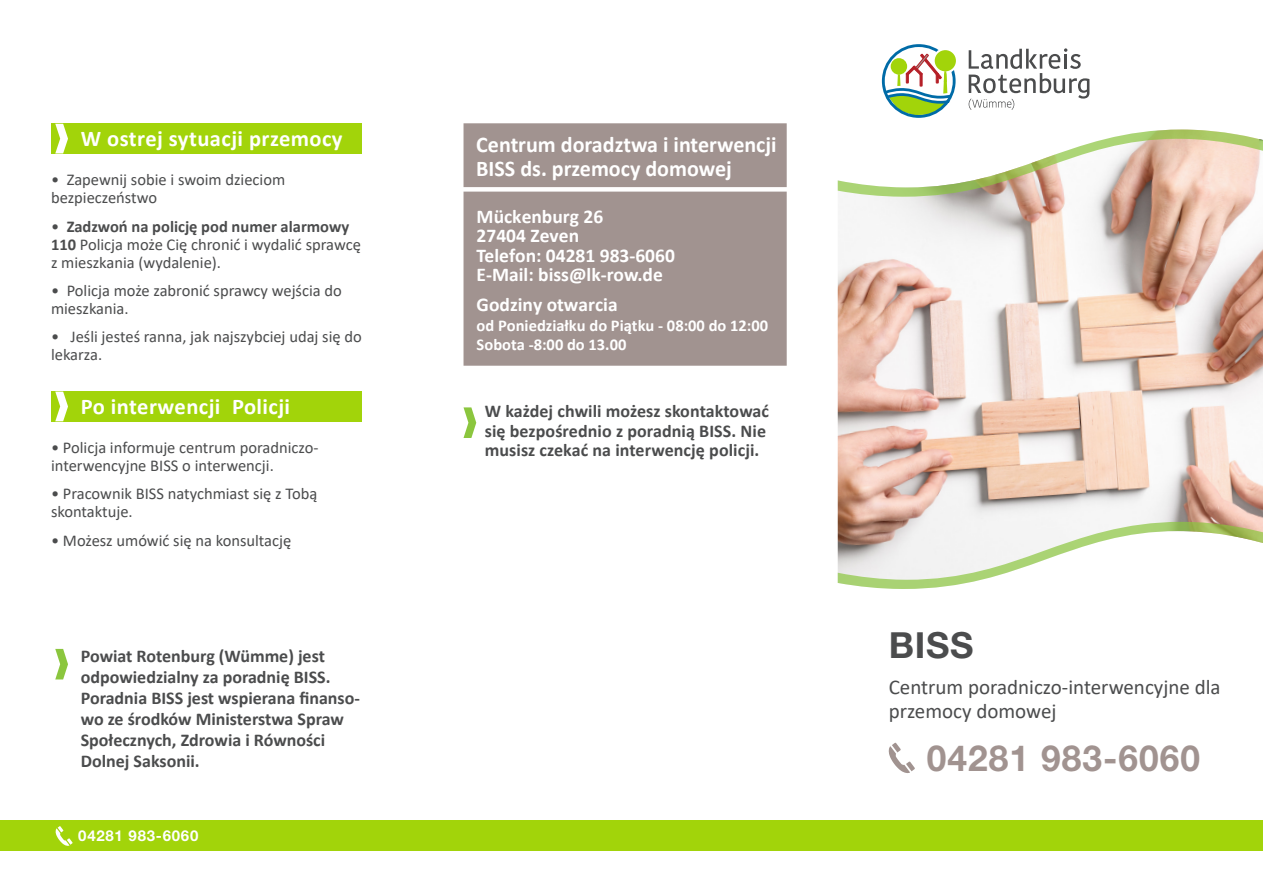
<style>
.page{position:relative;width:1263px;height:893px;background:#fff}
.page>*{position:absolute;margin:0;border:0;box-sizing:border-box;transform-origin:0 0}
.t1{font:700 36px "Helvetica Neue LT Std";letter-spacing:.03em;color:#a19390}
.t2{font:700 36px "Helvetica Neue LT Std";color:#4b4c4d}
.t3{font:700 22.5px/24px "Calibri";color:#fff}
.t4{font:700 22.5px "Calibri";letter-spacing:.02em;color:#fff}
.t5{font:21px/24px "Calibri";color:#4b4c4d}
.t6{font:700 19.5px/19.5px "Calibri";color:#fff}
.t7{font:700 18px/21px "Calibri";color:#4b4c4d}
.t8{font:16.5px/18px "Calibri";color:#4b4c4d}
.t9{font:700 16.5px/19.5px "Calibri";color:#fff}
.t10{font:700 15px "Helvetica Neue LT Std";letter-spacing:.05em;color:#fff}
.s1{font-weight:700}
</style>
<div class="page">
<img style="left:838px;top:197px;width:425px;height:325px">
<svg style="left:882px;top:44px;width:73px;height:74px"></svg>
<svg style="left:969px;top:48px;width:120px;height:62px"></svg>
<svg style="left:838px;top:130px;width:425px;height:67px"></svg>
<svg style="left:838px;top:522px;width:425px;height:67px"></svg>
<div style="left:463px;top:123px;width:324px;height:243px;background:#a19390"></div>
<svg style="left:55px;top:649px;width:13px;height:30px"></svg>
<svg style="left:888px;top:743px;width:27px;height:30px"></svg>
<svg style="left:463px;top:407px;width:13px;height:31px"></svg>
<div style="left:51px;top:123px;width:310px;height:31px;background:#a2d40a"></div>
<svg style="left:55px;top:124px;width:13px;height:29px"></svg>
<div style="left:51px;top:391px;width:310px;height:31px;background:#a2d40a"></div>
<svg style="left:55px;top:392px;width:13px;height:29px"></svg>
<div style="left:0;top:821px;width:1263px;height:30px;background:#a2d40a"></div>
<svg style="left:55px;top:826px;width:18px;height:20px"></svg>
<p class="t4" style="left:81px;top:123px;width:263px">W ostrej sytuacji przemocy</p>
<p class="t8" style="left:51px;top:170px;width:236px">• Zapewnij sobie i swoim dzieciom bezpieczeństwo</p>
<p class="t8" style="left:51px;top:217px;width:311px">• <span class="s1">Zadzwoń na policję pod numer alarmowy<br>110</span> Policja może Cię chronić i wydalić sprawcę z mieszkania (wydalenie).</p>
<p class="t8" style="left:51px;top:281px;width:292px">• Policja może zabronić sprawcy wejścia do mieszkania.</p>
<p class="t8" style="left:51px;top:327px;width:312px">• Jeśli jesteś ranna, jak najszybciej udaj się do lekarza.</p>
<p class="t4" style="left:81px;top:390px;width:211px">Po interwencji Policji</p>
<p class="t8" style="left:51px;top:438px;width:269px">• Policja informuje centrum poradniczo&shy;interwencyjne BISS o interwencji.</p>
<p class="t8" style="left:51px;top:484px;width:268px">• Pracownik BISS natychmiast się z Tobą skontaktuje.</p>
<p class="t8" style="left:51px;top:531px;width:242px">• Możesz umówić się na konsultację</p>
<p class="t7" style="left:81px;top:646px;width:281px">Powiat Rotenburg (Wümme) jest odpowiedzialny za poradnię BISS.<br>Poradnia BISS jest wspierana finanso&shy;wo ze środków Ministerstwa Spraw<br>Społecznych, Zdrowia i Równości<br>Dolnej Saksonii.</p>
<p class="t10" style="left:78px;top:827px;width:122px">04281 983-6060</p>
<p class="t3" style="left:476px;top:132px;width:302px">Centrum doradztwa i interwencji<br>BISS ds. przemocy domowej</p>
<p class="t6" style="left:477px;top:206px;width:200px">Mückenburg 26<br>27404 Zeven<br>Telefon: 04281 983-6060<br>E-Mail: biss@lk-row.de</p>
<p class="t6" style="left:477px;top:295px;width:142px">Godziny otwarcia</p>
<p class="t9" style="left:477px;top:316px;width:293px">od Poniedziałku do Piątku - 08:00 do 12:00<br>Sobota -8:00 do 13.00</p>
<p class="t7" style="left:485px;top:401px;width:286px;line-height:19.5px">W każdej chwili możesz skontaktować się bezpośrednio z poradnią BISS. Nie musisz czekać na interwencję policji.</p>
<p class="t2" style="left:889px;top:623px;width:86px">BISS</p>
<p class="t5" style="left:889px;top:675px;width:333px">Centrum poradniczo-interwencyjne dla przemocy domowej</p>
<p class="t1" style="left:927px;top:736px;width:275px">04281 983-6060</p>
</div>
